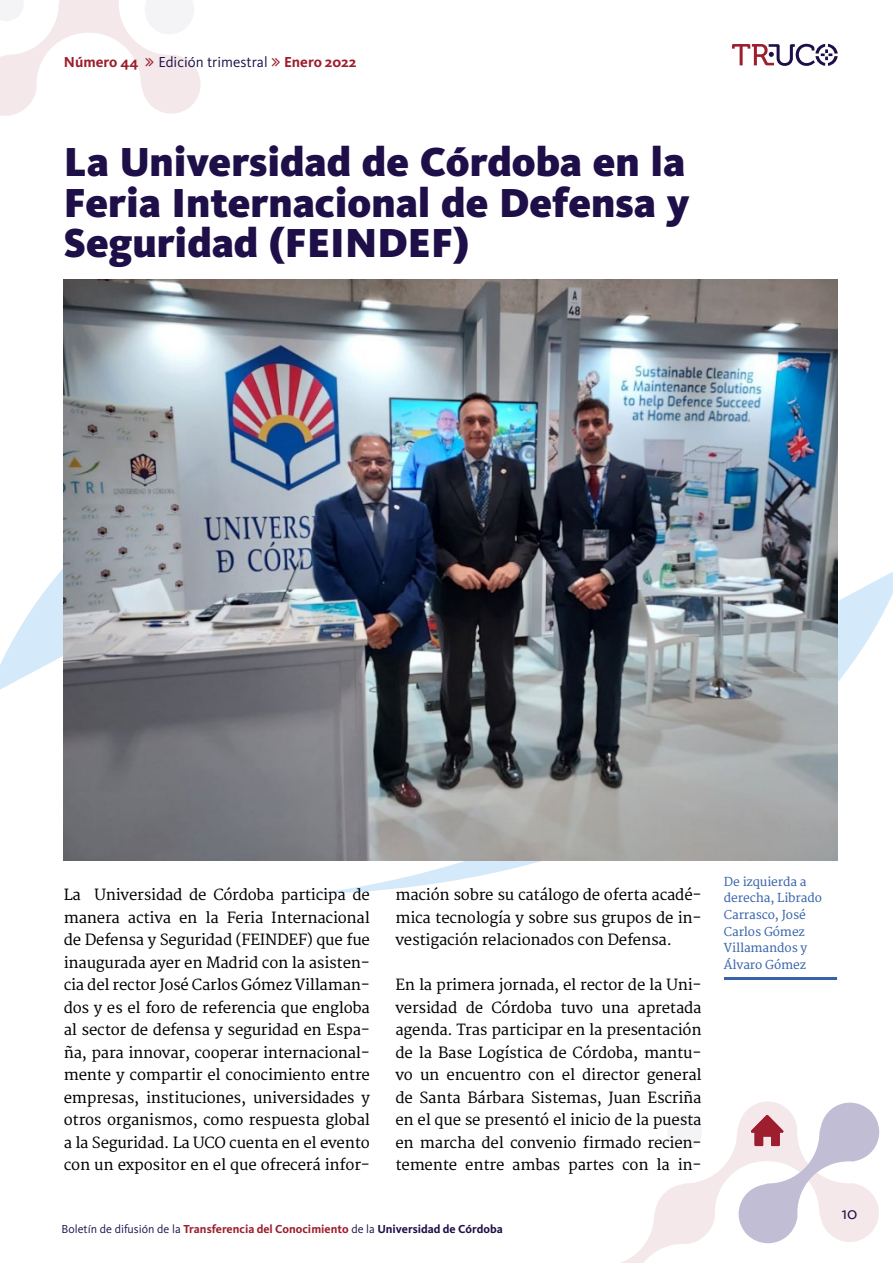
<style>
.page{position:relative;width:893px;height:1263px;background:#fff}
.page>*{position:absolute;margin:0;border:0;box-sizing:border-box;transform-origin:0 0}
.t1{font:900 42px/40.5px "Kievit OT";color:#1e0f49;text-align:justify}
.t2{font:18px "Kievit OT";color:#1e0f49}
.t3{font:15px/22.5px "Merriweather";letter-spacing:-.015em;color:#000;text-align:justify}
.t4{font:15px "Kievit OT";color:#1e0f49}
.t5{font:700 15px "Kievit OT";color:#9d1e2e}
.t6{font:12px/16.5px "Merriweather";letter-spacing:-.01em;color:#3863ab}
.t7{font:700 12px "Kievit OT";color:#9d1e2e}
.s1{font-weight:700;color:#9d1e2e}
.s2{font-weight:400;color:#1e0f49}
.s3{color:#1e0f49}
</style>
<div class="page">
<svg style="left:0;top:361px;width:64px;height:336px"></svg>
<svg style="left:314px;top:565px;width:579px;height:329px"></svg>
<svg style="left:621px;top:1101px;width:150px;height:162px"></svg>
<svg style="left:732px;top:44px;width:106px;height:22px"></svg>
<img style="left:64px;top:280px;width:773px;height:580px">
<hr style="left:724px;top:977px;width:113px;height:3px;background:#3863ab">
<svg style="left:739px;top:1102px;width:140px;height:141px"></svg>
<svg style="left:0;top:0;width:201px;height:116px"></svg>
<p class="t5" style="left:64px;top:53px;width:76px">Número 44</p>
<p class="t4" style="left:158px;top:53px;width:200px">Edición trimestral <span class="s1">Enero 2022</span></p>
<h1 class="t1" style="left:64px;top:142px;width:627px">La Universidad de Córdoba en la Feria Internacional de Defensa y Seguridad (FEINDEF)</h1>
<p class="t3" style="left:64px;top:884px;width:308px">La Universidad de Córdoba participa de manera activa en la Feria Internacional de Defensa y Seguridad (FEINDEF) que fue inaugurada ayer en Madrid con la asisten&shy;cia del rector José Carlos Gómez Villaman&shy;dos y es el foro de referencia que engloba al sector de defensa y seguridad en Espa&shy;ña, para innovar, cooperar internacional&shy;mente y compartir el conocimiento entre empresas, instituciones, universidades y otros organismos, como respuesta global a la Seguridad. La UCO cuenta en el evento con un expositor en el que ofrecerá infor-</p>
<p class="t3" style="left:395px;top:884px;width:308px">mación sobre su catálogo de oferta acadé&shy;mica tecnología y sobre sus grupos de in&shy;vestigación relacionados con Defensa.</p>
<p class="t3" style="left:395px;top:974px;width:308px">En la primera jornada, el rector de la Uni&shy;versidad de Córdoba tuvo una apretada agenda. Tras participar en la presentación de la Base Logística de Córdoba, mantu&shy;vo un encuentro con el director general de Santa Bárbara Sistemas, Juan Escriña en el que se presentó el inicio de la puesta en marcha del convenio firmado recien&shy;temente entre ambas partes con la in-</p>
<p class="t7" style="left:62px;top:1222px;width:443px"><span class="s2">Boletín de difusión de la</span> Transferencia del Conocimiento <span class="s2">de la</span> <span class="s3">Universidad de Córdoba</span></p>
<p class="t6" style="left:724px;top:874px;width:100px">De izquierda a derecha, Librado<br>Carrasco, José<br>Carlos Gómez<br>Villamandos y<br>Álvaro Gómez</p>
<p class="t2" style="left:841px;top:1202px;width:18px">10</p>
</div>
